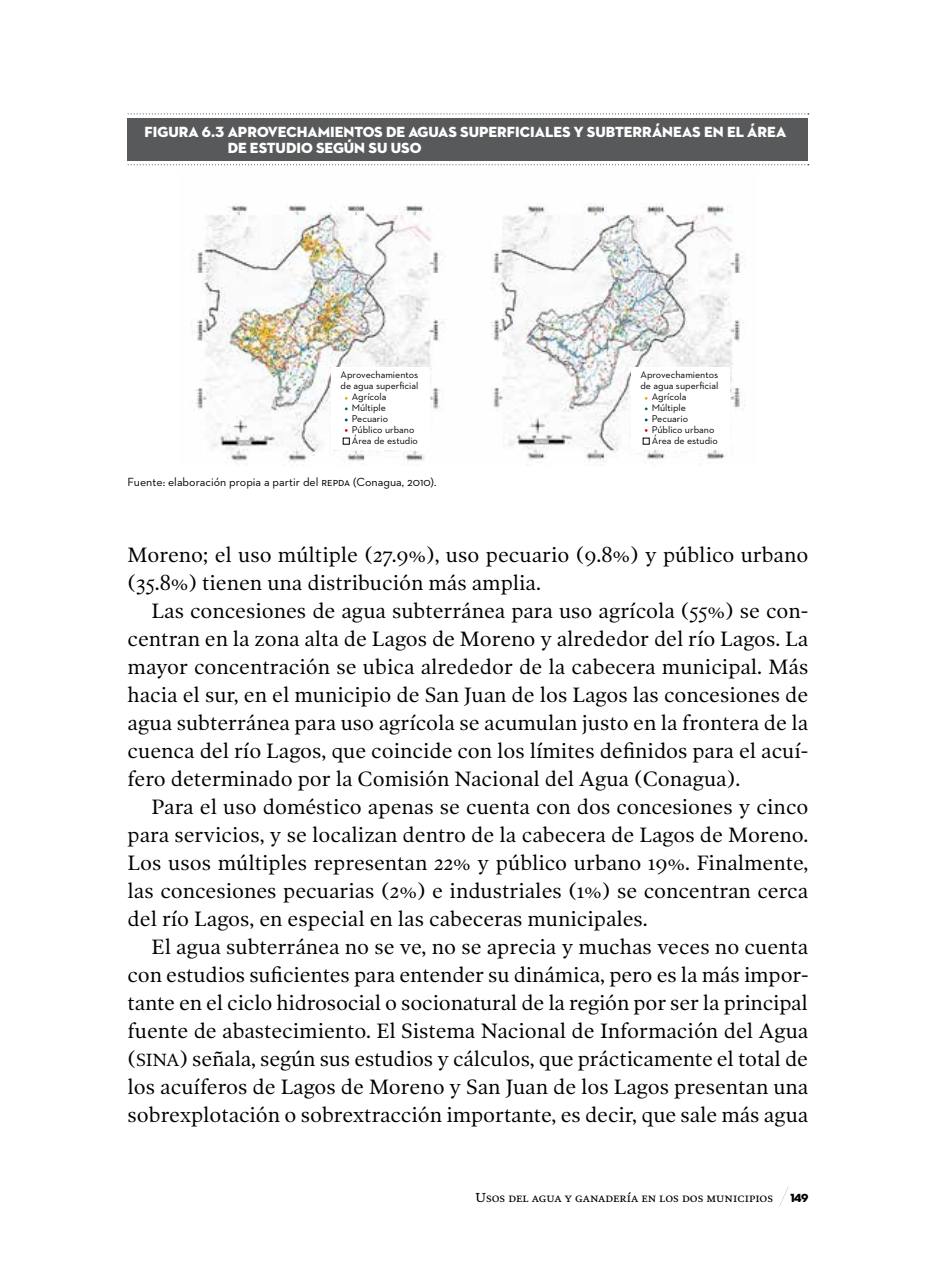
<style>
.page{position:relative;width:936px;height:1276px;background:#fff}
.page>*{position:absolute;margin:0;border:0;box-sizing:border-box;transform-origin:0 0}
.t1{font:21px/28px "Poynter OS Text One";color:#000;text-align:justify}
.t2{font:15px/16px "Neutraface 2 Display Titling";color:#fff}
.t3{font:13px "Poynter OS Text";color:#000}
.t4{font:12px "Neutraface 2 Text";color:#000}
.t5{font:12px "Neutraface 2 Display Titling SC850";color:#000}
.t6{font:10px "Neutraface 2 Text";color:#000}
.s1{font-family:"Poynter OS Text One Roman SC850";font-size:17.8px}
</style>
<div class="page">
<svg style="left:779px;top:1187px;width:9px;height:19px"></svg>
<svg style="left:128px;top:113px;width:680px;height:1px"></svg>
<svg style="left:128px;top:164px;width:680px;height:1px"></svg>
<div style="left:128px;top:118px;width:680px;height:42px;background:#58595b"></div>
<img style="left:191px;top:204px;width:554px;height:262px">
<div style="left:631px;top:367px;width:98px;height:82px;background:#fff"></div>
<div style="left:331px;top:367px;width:99px;height:82px;background:#fff"></div>
<svg style="left:343px;top:438px;width:6px;height:6px"></svg>
<p class="t2" style="left:228px;top:124px;width:560px;text-indent:-83px">FIGURA 6.3 APROVECHAMIENTOS DE AGUAS SUPERFICIALES Y SUBTERRÁNEAS EN EL ÁREA<br>DE ESTUDIO SEGÚN SU USO</p>
<p class="t6" style="left:340px;top:369px;width:79px">Aprovechamientos</p>
<p class="t6" style="left:340px;top:380px;width:79px">de agua superficial</p>
<p class="t6" style="left:352px;top:391px;width:36px">Agrícola</p>
<p class="t6" style="left:352px;top:402px;width:36px">Múltiple</p>
<p class="t6" style="left:352px;top:413px;width:38px">Pecuario</p>
<p class="t6" style="left:352px;top:424px;width:64px">Público urbano</p>
<p class="t6" style="left:352px;top:435px;width:68px">Área de estudio</p>
<p class="t4" style="left:128px;top:474px;width:310px">Fuente: elaboración propia a partir del repda (Conagua, 2010).</p>
<p class="t6" style="left:640px;top:369px;width:79px">Aprovechamientos</p>
<p class="t6" style="left:640px;top:380px;width:79px">de agua superficial</p>
<p class="t6" style="left:651px;top:391px;width:36px">Agrícola</p>
<p class="t6" style="left:651px;top:402px;width:36px">Múltiple</p>
<p class="t6" style="left:651px;top:413px;width:38px">Pecuario</p>
<p class="t6" style="left:651px;top:424px;width:64px">Público urbano</p>
<p class="t6" style="left:651px;top:435px;width:68px">Área de estudio</p>
<p class="t1" style="left:128px;top:540px;width:682px">Moreno; el uso múltiple (27.9%), uso pecuario (9.8%) y público urbano (35.8%) tienen una distribución más amplia.</p>
<p class="t1" style="left:128px;top:596px;width:682px;text-indent:24px">Las concesiones de agua subterránea para uso agrícola (55%) se con&shy;centran en la zona alta de Lagos de Moreno y alrededor del río Lagos. La mayor concentración se ubica alrededor de la cabecera municipal. Más hacia el sur, en el municipio de San Juan de los Lagos las concesiones de agua subterránea para uso agrícola se acumulan justo en la frontera de la cuenca del río Lagos, que coincide con los límites definidos para el acuí&shy;fero determinado por la Comisión Nacional del Agua (Conagua).</p>
<p class="t1" style="left:128px;top:792px;width:682px;text-indent:24px">Para el uso doméstico apenas se cuenta con dos concesiones y cinco para servicios, y se localizan dentro de la cabecera de Lagos de Moreno.<br>Los usos múltiples representan 22% y público urbano 19%. Finalmente, las concesiones pecuarias (2%) e industriales (1%) se concentran cerca del río Lagos, en especial en las cabeceras municipales.</p>
<p class="t1" style="left:128px;top:932px;width:682px;text-indent:24px">El agua subterránea no se ve, no se aprecia y muchas veces no cuenta con estudios suficientes para entender su dinámica, pero es la más impor&shy;tante en el ciclo hidrosocial o socionatural de la región por ser la principal fuente de abastecimiento. El Sistema Nacional de Información del Agua (<span class="s1">SINA</span>) señala, según sus estudios y cálculos, que prácticamente el total de los acuíferos de Lagos de Moreno y San Juan de los Lagos presentan una sobrexplotación o sobrextracción importante, es decir, que sale más agua</p>
<p class="t3" style="left:475px;top:1189px;width:299px">Usos del agua y ganadería en los dos municipios</p>
<p class="t5" style="left:790px;top:1190px;width:19px">149</p>
</div>
